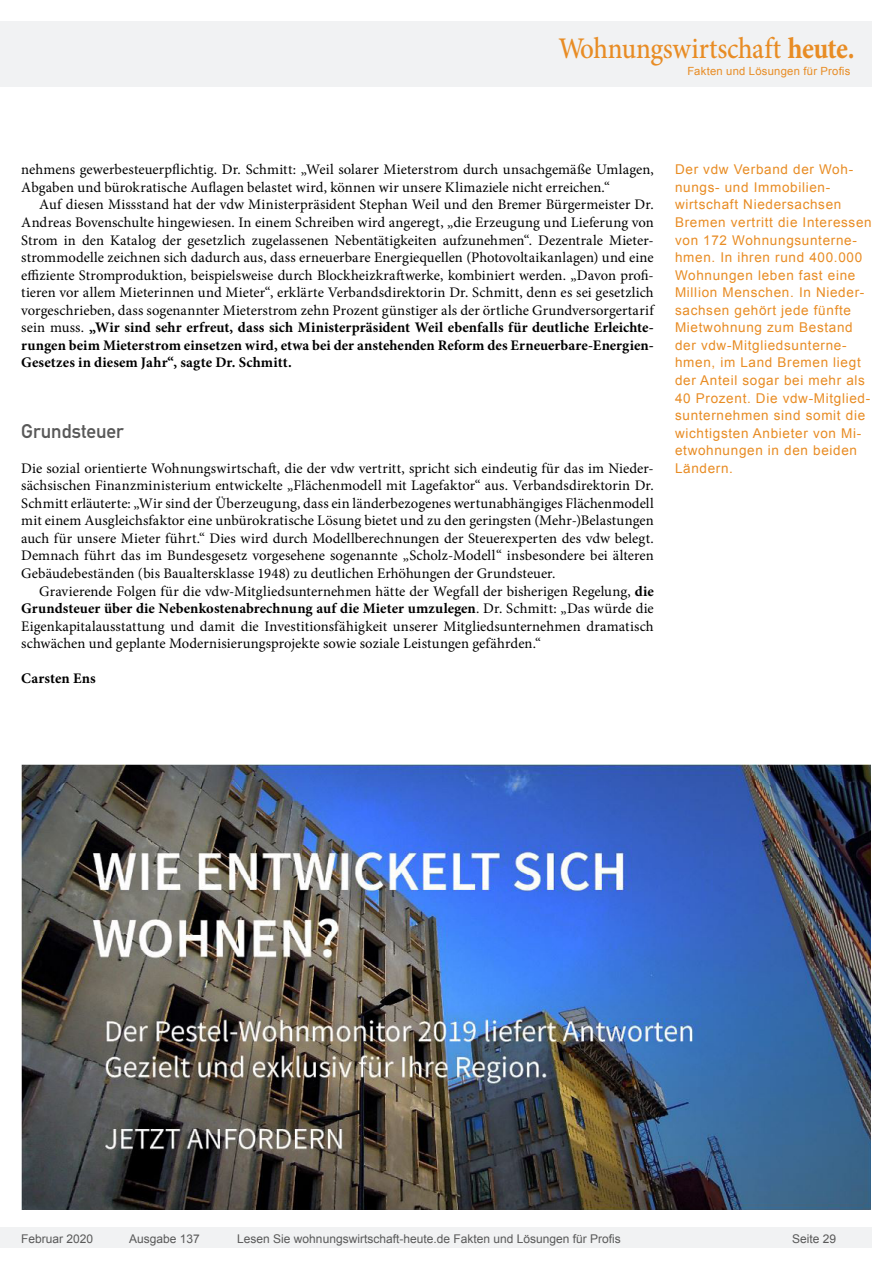
<style>
.page{position:relative;width:893px;height:1263px;background:#fff}
.page>*{position:absolute;margin:0;border:0;box-sizing:border-box;transform-origin:0 0}
.t1{font:500 30px "Minion Pro";letter-spacing:-.01em;color:#e88c24;scale:.9 1}
.t2{font:19.5px "DIN Mittelschrift";letter-spacing:-.005em;color:#595959}
.t3{font:14.7px/17.5px "Minion Pro";letter-spacing:.005em;color:#000;text-align:justify}
.t4{font:700 14.7px "Minion Pro";letter-spacing:.005em;color:#000}
.t5{font:13.5px/17.5px "Arial";letter-spacing:.05em;color:#e88c24}
.t6{font:12px "Arial";color:#595959}
.t7{font:11.25px "Arial";letter-spacing:.025em;color:#e88c24}
.s1{font-weight:700}
</style>
<div class="page">
<div style="left:0;top:1227px;width:872px;height:20px;background:#f1f2f3"></div>
<div style="left:0;top:21px;width:872px;height:66px;background:#f1f2f3"></div>
<img style="left:21px;top:764px;width:849px;height:446px">
<h1 class="t1" style="left:558px;top:28px;width:331px">Wohnungswirtschaft <span class="s1">heute.</span></h1>
<p class="t7" style="left:687px;top:63px;width:165px">Fakten und Lösungen für Profis</p>
<p class="t3" style="left:21px;top:161px;width:634px">nehmens gewerbesteuerpflichtig. Dr. Schmitt: „Weil solarer Mieterstrom durch unsachgemäße Umlagen,<br>Abgaben und bürokratische Auflagen belastet wird, können wir unsere Klimaziele nicht erreichen.“</p>
<p class="t3" style="left:21px;top:196px;width:634px;text-indent:18px">Auf diesen Missstand hat der vdw Ministerpräsident Stephan Weil und den Bremer Bürgermeister Dr.<br>Andreas Bovenschulte hingewiesen. In einem Schreiben wird angeregt, „die Erzeugung und Lieferung von Strom in den Katalog der gesetzlich zugelassenen Nebentätigkeiten aufzunehmen“. Dezentrale Mieter&shy;strommodelle zeichnen sich dadurch aus, dass erneuerbare Energiequellen (Photovoltaikanlagen) und eine effiziente Stromproduktion, beispielsweise durch Blockheizkraftwerke, kombiniert werden. „Davon profi&shy;tieren vor allem Mieterinnen und Mieter“, erklärte Verbandsdirektorin Dr. Schmitt, denn es sei gesetzlich vorgeschrieben, dass sogenannter Mieterstrom zehn Prozent günstiger als der örtliche Grundversorgertarif sein muss. <span class="s1">„Wir sind sehr erfreut, dass sich Ministerpräsident Weil ebenfalls für deutliche Erleichte&shy;rungen beim Mieterstrom einsetzen wird, etwa bei der anstehenden Reform des Erneuerbare-Energien-Gesetzes in diesem Jahr“, sagte Dr. Schmitt.</span></p>
<h2 class="t2" style="left:21px;top:419px;width:104px">Grundsteuer</h2>
<p class="t3" style="left:21px;top:459px;width:634px">Die sozial orientierte Wohnungswirtschaft, die der vdw vertritt, spricht sich eindeutig für das im Nieder&shy;sächsischen Finanzministerium entwickelte „Flächenmodell mit Lagefaktor“ aus. Verbandsdirektorin Dr.<br>Schmitt erläuterte: „Wir sind der Überzeugung, dass ein länderbezogenes wertunabhängiges Flächenmodell mit einem Ausgleichsfaktor eine unbürokratische Lösung bietet und zu den geringsten (Mehr-)Belastungen auch für unsere Mieter führt.“ Dies wird durch Modellberechnungen der Steuerexperten des vdw belegt.<br>Demnach führt das im Bundesgesetz vorgesehene sogenannte „Scholz-Modell“ insbesondere bei älteren Gebäudebeständen (bis Baualtersklasse 1948) zu deutlichen Erhöhungen der Grundsteuer.</p>
<p class="t3" style="left:21px;top:582px;width:634px;text-indent:18px">Gravierende Folgen für die vdw-Mitgliedsunternehmen hätte der Wegfall der bisherigen Regelung, <span class="s1">die Grundsteuer über die Nebenkostenabrechnung auf die Mieter umzulegen</span>. Dr. Schmitt: „Das würde die Eigenkapitalausstattung und damit die Investitionsfähigkeit unserer Mitgliedsunternehmen dramatisch schwächen und geplante Modernisierungsprojekte sowie soziale Leistungen gefährden.“</p>
<p class="t4" style="left:21px;top:668px;width:76px">Carsten Ens</p>
<p class="t5" style="left:675px;top:161px;width:198px">Der vdw Verband der Woh&shy;nungs- und Immobilien&shy;wirtschaft Niedersachsen<br>Bremen vertritt die Interessen von 172 Wohnungsunterne&shy;hmen. In ihren rund 400.000<br>Wohnungen leben fast eine<br>Million Menschen. In Nieder&shy;sachsen gehört jede fünfte<br>Mietwohnung zum Bestand der vdw-Mitgliedsunterne&shy;hmen, im Land Bremen liegt der Anteil sogar bei mehr als<br>40 Prozent. Die vdw-Mitglied&shy;sunternehmen sind somit die wichtigsten Anbieter von Mi&shy;etwohnungen in den beiden<br>Ländern.</p>
<p class="t6" style="left:21px;top:1230px;width:74px">Februar 2020</p>
<p class="t6" style="left:129px;top:1230px;width:72px">Ausgabe 137</p>
<p class="t6" style="left:237px;top:1230px;width:385px">Lesen Sie wohnungswirtschaft-heute.de Fakten und Lösungen für Profis</p>
<p class="t6" style="left:792px;top:1231px;width:46px">Seite 29</p>
</div>
